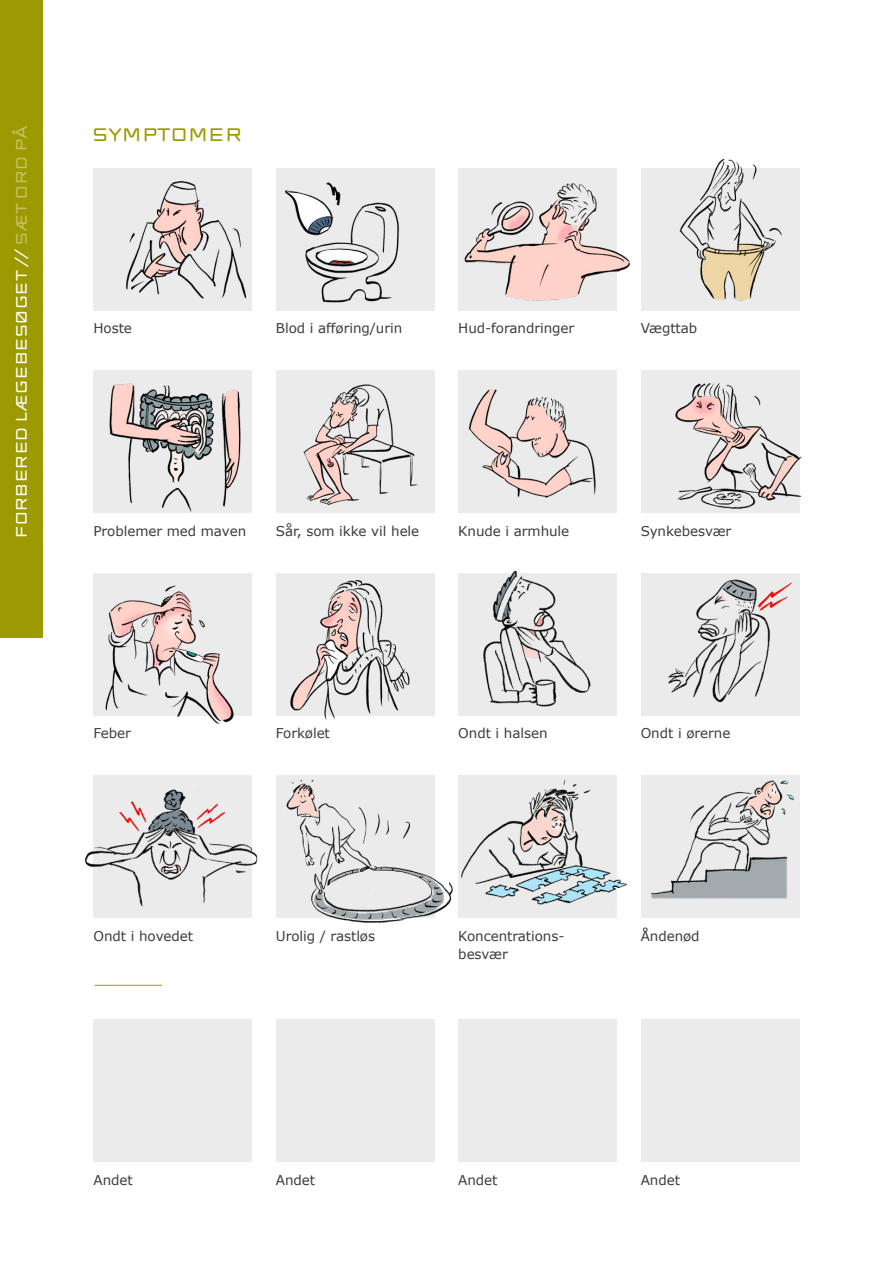
<style>
.page{position:relative;width:893px;height:1263px;background:#fff}
.page>*{position:absolute;margin:0;border:0;box-sizing:border-box;transform-origin:0 0}
.t1{font:18px "REGIONSJAELLANDLUKKET";letter-spacing:-.06em;color:#9c9a00}
.t2{font:15px "REGIONSJAELLANDLUKKET";letter-spacing:-.08em;color:#fff}
.t3{font:13.5px/18px "Verdana";letter-spacing:-.005em;color:#3c3c3c}
.s1{color:#c4c266}
</style>
<div class="page">
<div style="left:0;top:0;width:43px;height:638px;background:#9c9a00"></div>
<div style="left:94px;top:168px;width:158px;height:142px;background:#ecebeb"></div>
<div style="left:276px;top:168px;width:159px;height:142px;background:#ecebeb"></div>
<div style="left:641px;top:168px;width:158px;height:142px;background:#ecebeb"></div>
<div style="left:458px;top:168px;width:159px;height:142px;background:#ecebeb"></div>
<div style="left:94px;top:371px;width:158px;height:142px;background:#ecebeb"></div>
<div style="left:276px;top:371px;width:159px;height:142px;background:#ecebeb"></div>
<div style="left:641px;top:371px;width:158px;height:142px;background:#ecebeb"></div>
<div style="left:458px;top:371px;width:159px;height:142px;background:#ecebeb"></div>
<div style="left:94px;top:573px;width:158px;height:142px;background:#ecebeb"></div>
<div style="left:641px;top:573px;width:158px;height:142px;background:#ecebeb"></div>
<div style="left:458px;top:573px;width:159px;height:142px;background:#ecebeb"></div>
<div style="left:94px;top:1020px;width:158px;height:142px;background:#ecebeb"></div>
<div style="left:276px;top:1020px;width:159px;height:142px;background:#ecebeb"></div>
<div style="left:641px;top:1020px;width:158px;height:142px;background:#ecebeb"></div>
<div style="left:458px;top:1020px;width:159px;height:142px;background:#ecebeb"></div>
<hr style="left:94px;top:985px;width:68px;height:1px;background:#9c9a00">
<img style="left:93px;top:176px;width:154px;height:124px">
<img style="left:284px;top:182px;width:116px;height:121px">
<img style="left:464px;top:183px;width:166px;height:118px">
<img style="left:679px;top:159px;width:103px;height:142px">
<img style="left:303px;top:384px;width:116px;height:121px">
<img style="left:675px;top:377px;width:127px;height:136px">
<img style="left:109px;top:383px;width:132px;height:129px">
<img style="left:668px;top:579px;width:124px;height:124px">
<img style="left:483px;top:570px;width:108px;height:137px">
<img style="left:85px;top:775px;width:173px;height:143px">
<img style="left:458px;top:775px;width:169px;height:143px">
<img style="left:641px;top:775px;width:159px;height:143px">
<img style="left:276px;top:775px;width:177px;height:148px">
<img style="left:468px;top:389px;width:128px;height:109px">
<img style="left:93px;top:580px;width:153px;height:144px">
<img style="left:246px;top:575px;width:189px;height:145px">
<p class="t2" style="left:12px;top:539px;width:415px;rotate:-90deg">FORBERED LÆGEBESØGET // <span class="s1">SÆT ORD PÅ</span></p>
<h1 class="t1" style="left:92px;top:124px;width:153px">SYMPTOMER</h1>
<p class="t3" style="left:94px;top:319px;width:40px">Hoste</p>
<p class="t3" style="left:276px;top:319px;width:128px">Blod i afføring/urin</p>
<p class="t3" style="left:458px;top:319px;width:117px">Hud-forandringer</p>
<p class="t3" style="left:641px;top:319px;width:58px">Vægttab</p>
<p class="t3" style="left:94px;top:522px;width:154px">Problemer med maven</p>
<p class="t3" style="left:276px;top:522px;width:145px">Sår, som ikke vil hele</p>
<p class="t3" style="left:458px;top:522px;width:113px">Knude i armhule</p>
<p class="t3" style="left:641px;top:522px;width:92px">Synkebesvær</p>
<p class="t3" style="left:94px;top:724px;width:39px">Feber</p>
<p class="t3" style="left:276px;top:724px;width:56px">Forkølet</p>
<p class="t3" style="left:458px;top:724px;width:91px">Ondt i halsen</p>
<p class="t3" style="left:641px;top:724px;width:91px">Ondt i ørerne</p>
<p class="t3" style="left:94px;top:927px;width:101px">Ondt i hovedet</p>
<p class="t3" style="left:276px;top:927px;width:101px">Urolig / rastløs</p>
<p class="t3" style="left:458px;top:927px;width:108px">Koncentrations&shy;besvær</p>
<p class="t3" style="left:641px;top:927px;width:60px">Åndenød</p>
<p class="t3" style="left:94px;top:1171px;width:41px">Andet</p>
<p class="t3" style="left:276px;top:1171px;width:41px">Andet</p>
<p class="t3" style="left:458px;top:1171px;width:41px">Andet</p>
<p class="t3" style="left:641px;top:1171px;width:41px">Andet</p>
</div>
